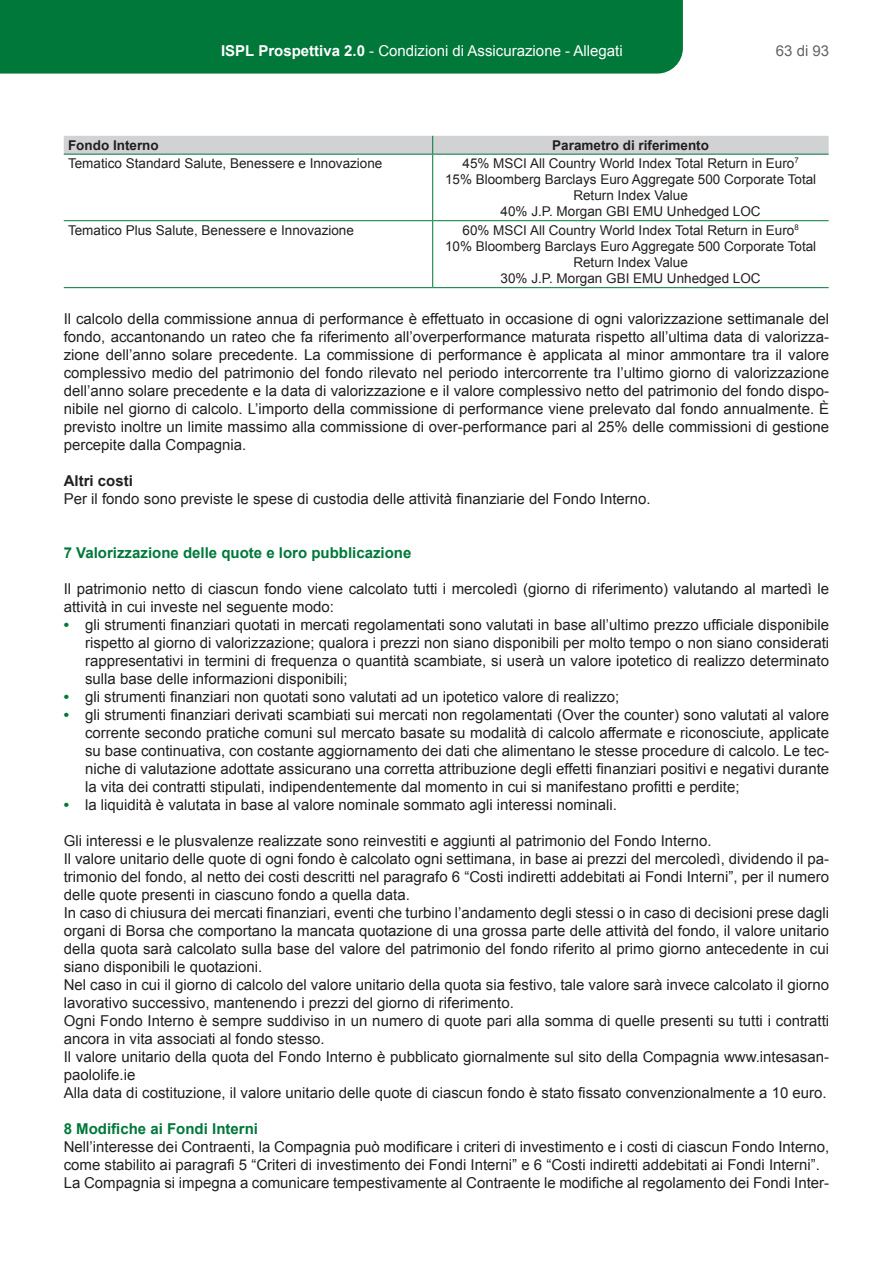
<style>
.page{position:relative;width:893px;height:1263px;background:#fff}
.page>*{position:absolute;margin:0;border:0;box-sizing:border-box;transform-origin:0 0}
.t1{font:15px/18px "Arial";color:#231f20}
.t2{font:15px/18px "Arial MT2";color:#231f20}
.t3{font:15px "Arial MT4";color:#fff}
.t4{font:700 15px "Arial";color:#00783a}
.t5{font:15px "Arial Bold MT3";color:#00783a}
.t6{font:700 15px "Arial";color:#231f20}
.t7{font:15px "Arial";color:#636366}
.t8{font:13.5px/16.2px "Arial";color:#231f20;text-align:center}
.t9{font:13.5px "Arial Bold MT3";color:#231f20}
.t10{font:700 13.5px "Arial";color:#231f20}
.s1{font-family:"Arial Bold MT4"}
.s2{font-family:"Arial";font-weight:700;color:#00783a}
.s3{font-weight:700;color:#00783a}
.s4{font-family:"Arial"}
</style>
<div class="page">
<hr style="left:64px;top:220px;width:369px;height:1px;background:#00783a">
<hr style="left:64px;top:287px;width:369px;height:1px;background:#00783a">
<hr style="left:64px;top:154px;width:369px;height:1px;background:#00783a">
<div style="left:64px;top:136px;width:765px;height:18px;background:#d1d2d4"></div>
<hr style="left:433px;top:154px;width:396px;height:1px;background:#00783a">
<hr style="left:432px;top:155px;width:1px;height:65px;background:#00783a">
<hr style="left:433px;top:220px;width:396px;height:1px;background:#00783a">
<hr style="left:432px;top:221px;width:1px;height:66px;background:#00783a">
<hr style="left:433px;top:287px;width:396px;height:1px;background:#00783a">
<div style="left:0;top:0;width:683px;height:74px;background:#00783a"></div>
<p class="t3" style="left:221px;top:41px;width:403px"><span class="s1">ISPL Prospettiva 2.0</span> - Condizioni di Assicurazione - Allegati</p>
<p class="t7" style="left:776px;top:41px;width:55px">63 di 93</p>
<p class="t10" style="left:68px;top:136px;width:92px">Fondo Interno</p>
<p class="t9" style="left:552px;top:136px;width:158px">Parametro di riferimento</p>
<p class="t8" style="left:68px;top:155px;width:316px">Tematico Standard Salute, Benessere e Innovazione</p>
<p class="t8" style="left:445px;top:155px;width:373px">45% MSCI All Country World Index Total Return in Euro<sup>7<br></sup>15% Bloomberg Barclays Euro Aggregate 500 Corporate Total Return Index Value<br>40% J.P. Morgan GBI EMU Unhedged LOC</p>
<p class="t8" style="left:68px;top:222px;width:287px">Tematico Plus Salute, Benessere e Innovazione</p>
<p class="t8" style="left:445px;top:222px;width:373px">60% MSCI All Country World Index Total Return in Euro<sup>8<br></sup>10% Bloomberg Barclays Euro Aggregate 500 Corporate Total Return Index Value<br>30% J.P. Morgan GBI EMU Unhedged LOC</p>
<p class="t1" style="left:64px;top:310px;width:767px;text-align:justify">Il calcolo della commissione annua di performance è effettuato in occasione di ogni valorizzazione settimanale del fondo, accantonando un rateo che fa riferimento all’overperformance maturata rispetto all’ultima data di valorizza&shy;zione dell’anno solare precedente. La commissione di performance è applicata al minor ammontare tra il valore complessivo medio del patrimonio del fondo rilevato nel periodo intercorrente tra l’ultimo giorno di valorizzazione dell’anno solare precedente e la data di valorizzazione e il valore complessivo netto del patrimonio del fondo dispo&shy;nibile nel giorno di calcolo. L’importo della commissione di performance viene prelevato dal fondo annualmente. È previsto inoltre un limite massimo alla commissione di over-performance pari al 25% delle commissioni di gestione percepite dalla Compagnia.</p>
<p class="t6" style="left:64px;top:471px;width:71px">Altri costi</p>
<p class="t2" style="left:64px;top:490px;width:588px">Per il fondo sono previste le spese di custodia delle attività finanziarie del Fondo Interno.</p>
<p class="t4" style="left:64px;top:543px;width:349px">7 Valorizzazione delle quote e loro pubblicazione</p>
<p class="t1" style="left:64px;top:580px;width:767px">Il patrimonio netto di ciascun fondo viene calcolato tutti i mercoledì (giorno di riferimento) valutando al martedì le attività in cui investe nel seguente modo:</p>
<p class="t2" style="left:64px;top:616px;width:767px"><span class="s2">•</span> gli strumenti finanziari quotati in mercati regolamentati sono valutati in base all’ultimo prezzo ufficiale disponibile</p>
<p class="t1" style="left:85px;top:634px;width:746px;text-align:justify">rispetto al giorno di valorizzazione; qualora i prezzi non siano disponibili per molto tempo o non siano considerati rappresentativi in termini di frequenza o quantità scambiate, si userà un valore ipotetico di realizzo determinato sulla base delle informazioni disponibili;</p>
<p class="t2" style="left:64px;top:688px;width:557px"><span class="s2">•</span> gli strumenti finanziari non quotati sono valutati ad un ipotetico valore di realizzo;</p>
<p class="t2" style="left:64px;top:706px;width:767px"><span class="s2">•</span> gli strumenti finanziari derivati scambiati sui mercati non regolamentati (Over the counter) sono valutati al valore</p>
<p class="t1" style="left:85px;top:724px;width:746px">corrente secondo pratiche comuni sul mercato basate su modalità di calcolo affermate e riconosciute, applicate su base continuativa, con costante aggiornamento dei dati che alimentano le stesse procedure di calcolo. Le tec-</p>
<p class="t2" style="left:85px;top:760px;width:746px">niche di valutazione adottate assicurano una corretta attribuzione degli effetti finanziari positivi e negativi durante la vita dei contratti stipulati, indipendentemente dal momento in cui si manifestano profitti e perdite;</p>
<p class="t1" style="left:64px;top:796px;width:555px"><span class="s3">•</span> la liquidità è valutata in base al valore nominale sommato agli interessi nominali.</p>
<p class="t1" style="left:64px;top:832px;width:767px">Gli interessi e le plusvalenze realizzate sono reinvestiti e aggiunti al patrimonio del Fondo Interno.<br>Il valore unitario delle quote di ogni fondo è calcolato ogni settimana, in base ai prezzi del mercoledì, dividendo il pa&shy;trimonio del fondo, al netto dei costi descritti nel paragrafo 6 “Costi indiretti addebitati ai Fondi Interni”, per il numero delle quote presenti in ciascuno fondo a quella data.</p>
<p class="t2" style="left:64px;top:904px;width:767px">In caso di chiusura dei mercati finanziari, eventi che turbino l’andamento degli stessi o in caso di decisioni prese dagli</p>
<p class="t1" style="left:64px;top:922px;width:767px">organi di Borsa che comportano la mancata quotazione di una grossa parte delle attività del fondo, il valore unitario della quota sarà calcolato sulla base del valore del patrimonio del fondo riferito al primo giorno antecedente in cui siano disponibili le quotazioni.<br>Nel caso in cui il giorno di calcolo del valore unitario della quota sia festivo, tale valore sarà invece calcolato il giorno lavorativo successivo, mantenendo i prezzi del giorno di riferimento.<br>Ogni Fondo Interno è sempre suddiviso in un numero di quote pari alla somma di quelle presenti su tutti i contratti ancora in vita associati al fondo stesso.<br>Il valore unitario della quota del Fondo Interno è pubblicato giornalmente sul sito della Compagnia www.intesasan&shy;paololife.ie</p>
<p class="t2" style="left:64px;top:1084px;width:764px">Alla data di costituzione, il valore unitario delle quote di ciascun fondo è stato fissato convenzionalmente a 10 euro.</p>
<p class="t5" style="left:64px;top:1119px;width:196px">8 Modifiche ai Fondi Interni</p>
<p class="t2" style="left:64px;top:1138px;width:767px">Nell’interesse dei Contraenti, la Compagnia può modificare i criteri di investimento e i costi di ciascun Fondo Interno, come stabilito ai paragrafi 5 “Criteri di investimento dei Fondi Interni” e 6 “Costi indiretti addebitati ai Fondi Interni”.<br>La Compagnia si impegna a comunicare tempestivamente al Contraente le modifiche al regolamento dei Fondi Inter<span class="s4">-</span></p>
</div>
